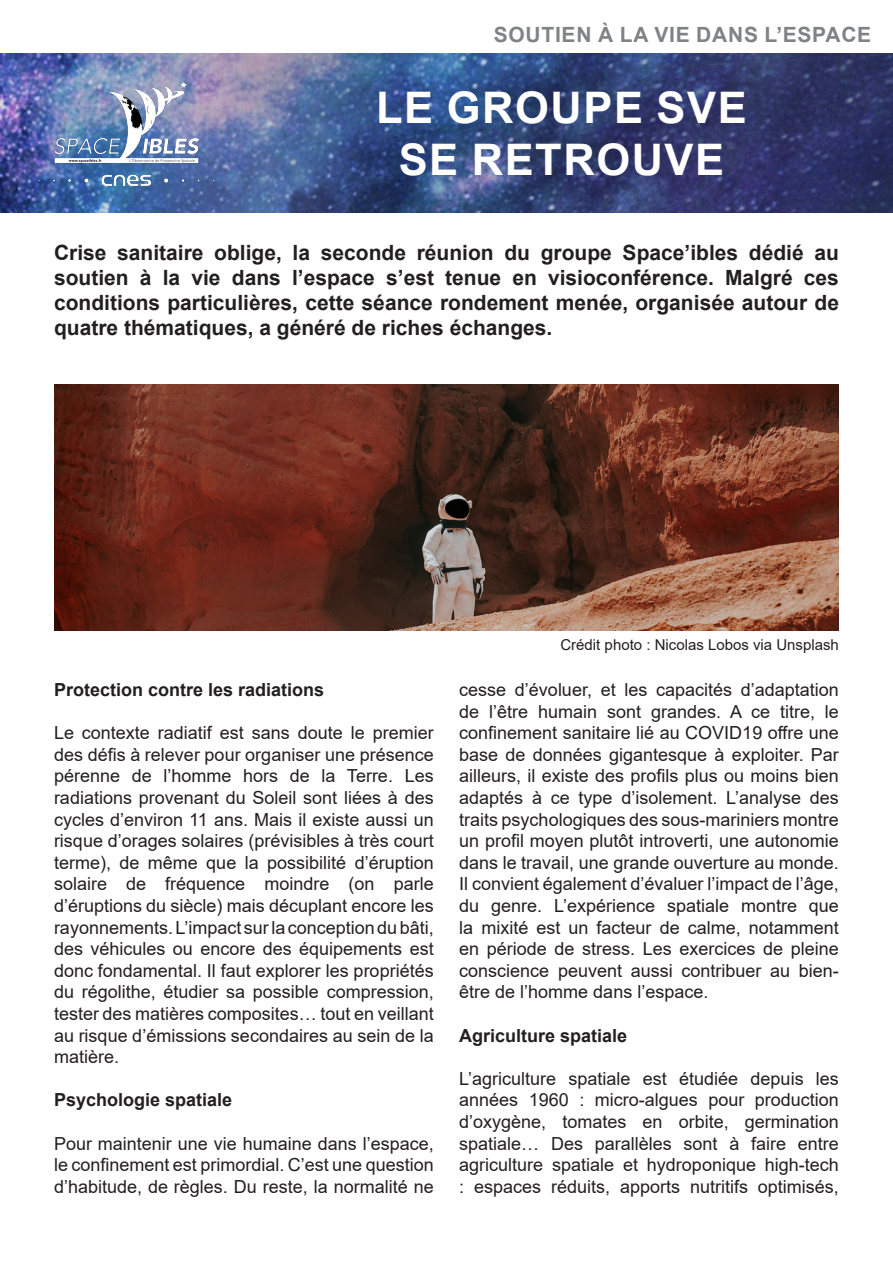
<style>
.page{position:relative;width:893px;height:1263px;background:#fff}
.page>*{position:absolute;margin:0;border:0;box-sizing:border-box;transform-origin:0 0}
.t1{font:700 43.5px "Arial";letter-spacing:.035em;color:#fff}
.t2{font:700 21px/25.2px "Arial";color:#231f20;text-align:justify}
.t3{font:700 21px "Arial";letter-spacing:.035em;color:#808285}
.t4{font:18px/21.6px "Arial";color:#231f20;text-align:justify}
.t5{font:700 18px "Arial";color:#231f20}
.t6{font:15px "Arial";color:#231f20}
</style>
<div class="page">
<img style="left:0;top:54px;width:893px;height:159px">
<img style="left:55px;top:385px;width:784px;height:246px">
<img style="left:36px;top:79px;width:194px;height:109px">
<p class="t3" style="left:494px;top:20px;width:379px">SOUTIEN À LA VIE DANS L’ESPACE</p>
<p class="t1" style="left:376px;top:77px;width:372px">LE GROUPE SVE</p>
<p class="t1" style="left:399px;top:129px;width:327px">SE RETROUVE</p>
<p class="t2" style="left:54px;top:240px;width:786px">Crise sanitaire oblige, la seconde réunion du groupe Space’ibles dédié au soutien à la vie dans l’espace s’est tenue en visioconférence. Malgré ces conditions particulières, cette séance rondement menée, organisée autour de quatre thématiques, a généré de riches échanges.</p>
<p class="t5" style="left:54px;top:677px;width:272px">Protection contre les radiations</p>
<p class="t4" style="left:54px;top:722px;width:381px">Le contexte radiatif est sans doute le premier des défis à relever pour organiser une présence pérenne de l’homme hors de la Terre. Les radiations provenant du Soleil sont liées à des cycles d’environ 11 ans. Mais il existe aussi un risque d’orages solaires (prévisibles à très court terme), de même que la possibilité d’éruption solaire de fréquence moindre (on parle d’éruptions du siècle) mais décuplant encore les rayonnements. L’impact sur la conception du bâti, des véhicules ou encore des équipements est donc fondamental. Il faut explorer les propriétés du régolithe, étudier sa possible compression, tester des matières composites… tout en veillant au risque d’émissions secondaires au sein de la matière.</p>
<p class="t5" style="left:54px;top:1087px;width:180px">Psychologie spatiale</p>
<p class="t4" style="left:54px;top:1132px;width:381px">Pour maintenir une vie humaine dans l’espace, le confinement est primordial. C’est une question d’habitude, de règles. Du reste, la normalité ne</p>
<p class="t6" style="left:560px;top:635px;width:280px">Crédit photo : Nicolas Lobos via Unsplash</p>
<p class="t4" style="left:459px;top:679px;width:381px">cesse d’évoluer, et les capacités d’adaptation de l’être humain sont grandes. A ce titre, le confinement sanitaire lié au COVID19 offre une base de données gigantesque à exploiter. Par ailleurs, il existe des profils plus ou moins bien adaptés à ce type d’isolement. L’analyse des traits psychologiques des sous-mariniers montre un profil moyen plutôt introverti, une autonomie dans le travail, une grande ouverture au monde.<br>Il convient également d’évaluer l’impact de l’âge, du genre. L’expérience spatiale montre que la mixité est un facteur de calme, notamment en période de stress. Les exercices de pleine conscience peuvent aussi contribuer au bien&shy;être de l’homme dans l’espace.</p>
<p class="t5" style="left:459px;top:1022px;width:170px">Agriculture spatiale</p>
<p class="t4" style="left:459px;top:1067px;width:381px">L’agriculture spatiale est étudiée depuis les années 1960 : micro-algues pour production d’oxygène, tomates en orbite, germination spatiale… Des parallèles sont à faire entre agriculture spatiale et hydroponique high-tech : espaces réduits, apports nutritifs optimisés,</p>
</div>
